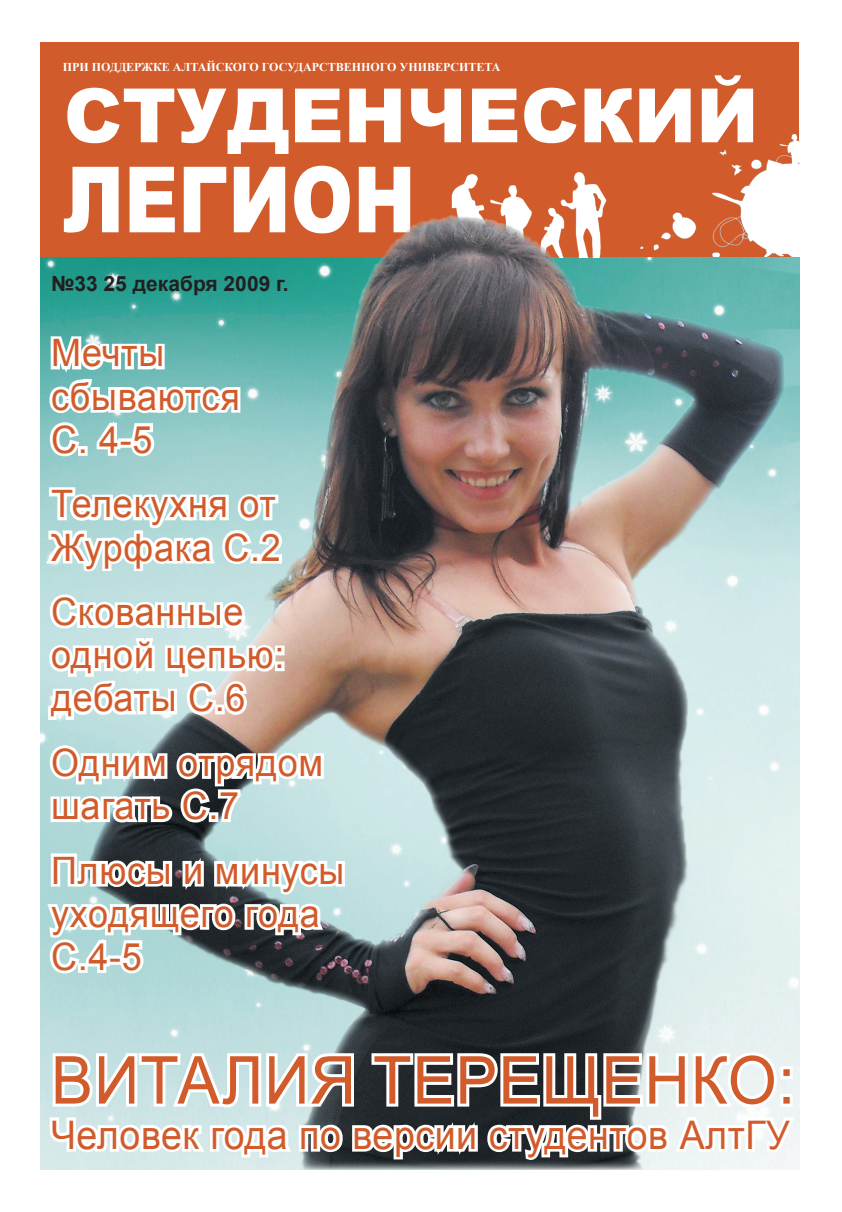
<style>
.page{position:relative;width:842px;height:1212px;background:#fff}
.page>*{position:absolute;margin:0;border:0;box-sizing:border-box;transform-origin:0 0}
.t1{font:900 91.5px "Arial";color:#fff;scale:.82 1}
.t2{font:900 75px "Arial";color:#fff}
.t3{font:66.15px "Arial";letter-spacing:.015em;color:#d15b2a;scale:.95 1}
.t4{font:39.3px "Arial";letter-spacing:.015em;color:#d15b2a;scale:.95 1}
.t5{font:37.8px/43.2px "Arial";letter-spacing:.02em;color:#d15b2a;scale:.95 1}
.t6{font:700 21px "Arial";color:#231f20}
.t7{font:700 12px "Times New Roman";color:#fff}
</style>
<div class="page">
<div style="left:40px;top:43px;width:758px;height:214px;background:#d15b2a"></div>
<img style="left:82px;top:172px;width:717px;height:862px">
<svg style="left:45px;top:305px;width:218px;height:156px"></svg>
<svg style="left:41px;top:484px;width:246px;height:98px"></svg>
<svg style="left:43px;top:590px;width:305px;height:388px"></svg>
<img style="left:640px;top:135px;width:159px;height:122px">
<svg style="left:47px;top:1034px;width:752px;height:136px"></svg>
<p class="t7" style="left:63px;top:58px;width:439px">при поддержке алтайского государственного университетА</p>
<h2 class="t2" style="left:64px;top:61px;width:696px">студенческий</h2>
<h1 class="t1" style="left:64px;top:133px;width:431px">легион</h1>
<p class="t6" style="left:51px;top:269px;width:239px">№33 25 декабря 2009 г.</p>
<p class="t5" style="left:51px;top:332px;width:200px">Мечты сбываются<br>С. 4-5</p>
<p class="t5" style="left:51px;top:483px;width:243px">Телекухня от<br>Журфака С.2</p>
<p class="t5" style="left:51px;top:590px;width:247px">Скованные одной цепью: дебаты С.6</p>
<p class="t5" style="left:51px;top:741px;width:288px">Одним отрядом шагать С.7</p>
<p class="t5" style="left:51px;top:849px;width:310px">Плюсы и минусы уходящего года<br>С.4-5</p>
<h3 class="t3" style="left:51px;top:1037px;width:785px">Виталия Терещенко:</h3>
<p class="t4" style="left:51px;top:1109px;width:779px">Человек года по версии студентов АлтГУ</p>
</div>
